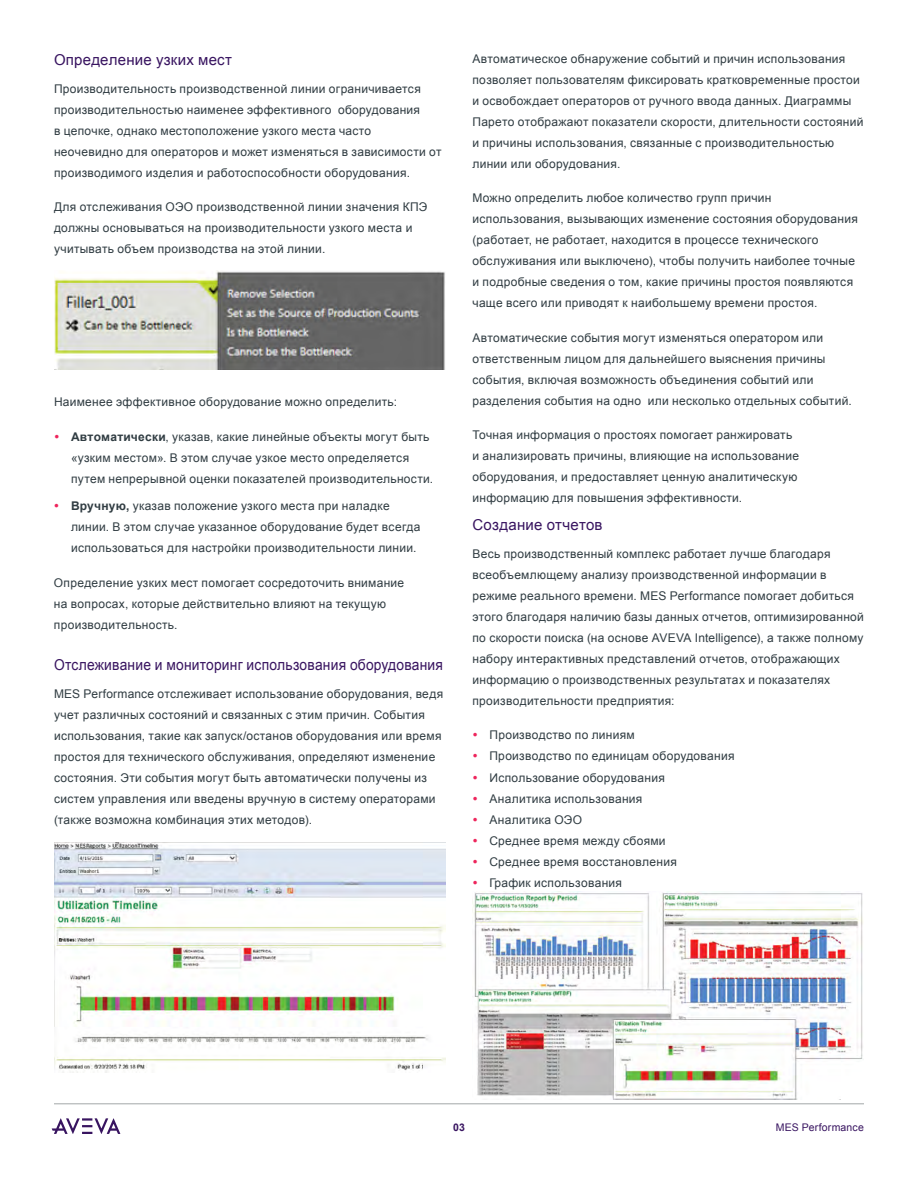
<style>
.page{position:relative;width:918px;height:1188px;background:#fff}
.page>*{position:absolute;margin:0;border:0;box-sizing:border-box;transform-origin:0 0}
.t1{font:15px "Arial";letter-spacing:.015em;color:#381460;scale:.92 1}
.t2{font:15px "Arial";letter-spacing:.015em;color:#381460}
.t3{font:12px/21px "Arial";letter-spacing:.025em;color:#303c42}
.t4{font:10.5px "Arial";letter-spacing:.015em;color:#381460}
.t5{font:700 10.5px "Arial";color:#381460}
.s1{font-weight:700}
</style>
<div class="page">
<hr style="left:54px;top:1104px;width:810px;height:1px;background:#a3a7a9">
<svg style="left:52px;top:1118px;width:68px;height:16px"></svg>
<img style="left:54px;top:271px;width:391px;height:98px">
<img style="left:472px;top:891px;width:391px;height:209px">
<img style="left:54px;top:843px;width:391px;height:230px">
<p class="t2" style="left:54px;top:50px;width:180px">Определение узких мест</p>
<p class="t3" style="left:54px;top:78px;width:389px">Производительность производственной линии ограничивается производительностью наименее эффективного оборудования<br>в цепочке, однако местоположение узкого места часто неочевидно для операторов и может изменяться в зависимости от производимого изделия и работоспособности оборудования.</p>
<p class="t3" style="left:54px;top:197px;width:375px">Для отслеживания ОЭО производственной линии значения КПЭ должны основываться на производительности узкого места и учитывать объем производства на этой линии.</p>
<p class="t3" style="left:54px;top:392px;width:345px">Наименее эффективное оборудование можно определить:</p>
<p class="t3" style="left:71px;top:426px;width:364px"><span class="s1">Автоматически</span>, указав, какие линейные объекты могут быть «узким местом». В этом случае узкое место определяется путем непрерывной оценки показателей производительности.</p>
<p class="t3" style="left:71px;top:496px;width:351px"><span class="s1">Вручную,</span> указав положение узкого места при наладке линии. В этом случае указанное оборудование будет всегда использоваться для настройки производительности линии.</p>
<p class="t3" style="left:54px;top:572px;width:352px">Определение узких мест помогает сосредоточить внимание на вопросах, которые действительно влияют на текущую производительность.</p>
<p class="t1" style="left:54px;top:655px;width:424px">Отслеживание и мониторинг использования оборудования</p>
<p class="t3" style="left:54px;top:683px;width:391px">MES Performance отслеживает использование оборудования, ведя учет различных состояний и связанных с этим причин. События использования, такие как запуск/останов оборудования или время простоя для технического обслуживания, определяют изменение состояния. Эти события могут быть автоматически получены из систем управления или введены вручную в систему операторами (также возможна комбинация этих методов).</p>
<p class="t3" style="left:472px;top:48px;width:392px">Автоматическое обнаружение событий и причин использования позволяет пользователям фиксировать кратковременные простои и освобождает операторов от ручного ввода данных. Диаграммы Парето отображают показатели скорости, длительности состояний и причины использования, связанные с производительностью линии или оборудования.</p>
<p class="t3" style="left:472px;top:188px;width:387px">Можно определить любое количество групп причин использования, вызывающих изменение состояния оборудования (работает, не работает, находится в процессе технического обслуживания или выключено), чтобы получить наиболее точные и подробные сведения о том, какие причины простоя появляются чаще всего или приводят к наибольшему времени простоя.</p>
<p class="t3" style="left:472px;top:327px;width:381px">Автоматические события могут изменяться оператором или ответственным лицом для дальнейшего выяснения причины события, включая возможность объединения событий или разделения события на одно или несколько отдельных событий.</p>
<p class="t3" style="left:472px;top:425px;width:328px">Точная информация о простоях помогает ранжировать и анализировать причины, влияющие на использование оборудования, и предоставляет ценную аналитическую информацию для повышения эффективности.</p>
<p class="t2" style="left:472px;top:515px;width:132px">Создание отчетов</p>
<p class="t3" style="left:472px;top:543px;width:393px">Весь производственный комплекс работает лучше благодаря всеобъемлющему анализу производственной информации в режиме реального времени. MES Performance помогает добиться этого благодаря наличию базы данных отчетов, оптимизированной по скорости поиска (на основе AVEVA Intelligence), а также полному набору интерактивных представлений отчетов, отображающих информацию о производственных результатах и показателях производительности предприятия:</p>
<p class="t3" style="left:489px;top:725px;width:247px">Производство по линиям<br>Производство по единицам оборудования<br>Использование оборудования<br>Аналитика использования<br>Аналитика ОЭО<br>Среднее время между сбоями<br>Среднее время восстановления<br>График использования</p>
<p class="t5" style="left:453px;top:1120px;width:13px">03</p>
<p class="t4" style="left:776px;top:1120px;width:90px">MES Performance</p>
</div>
